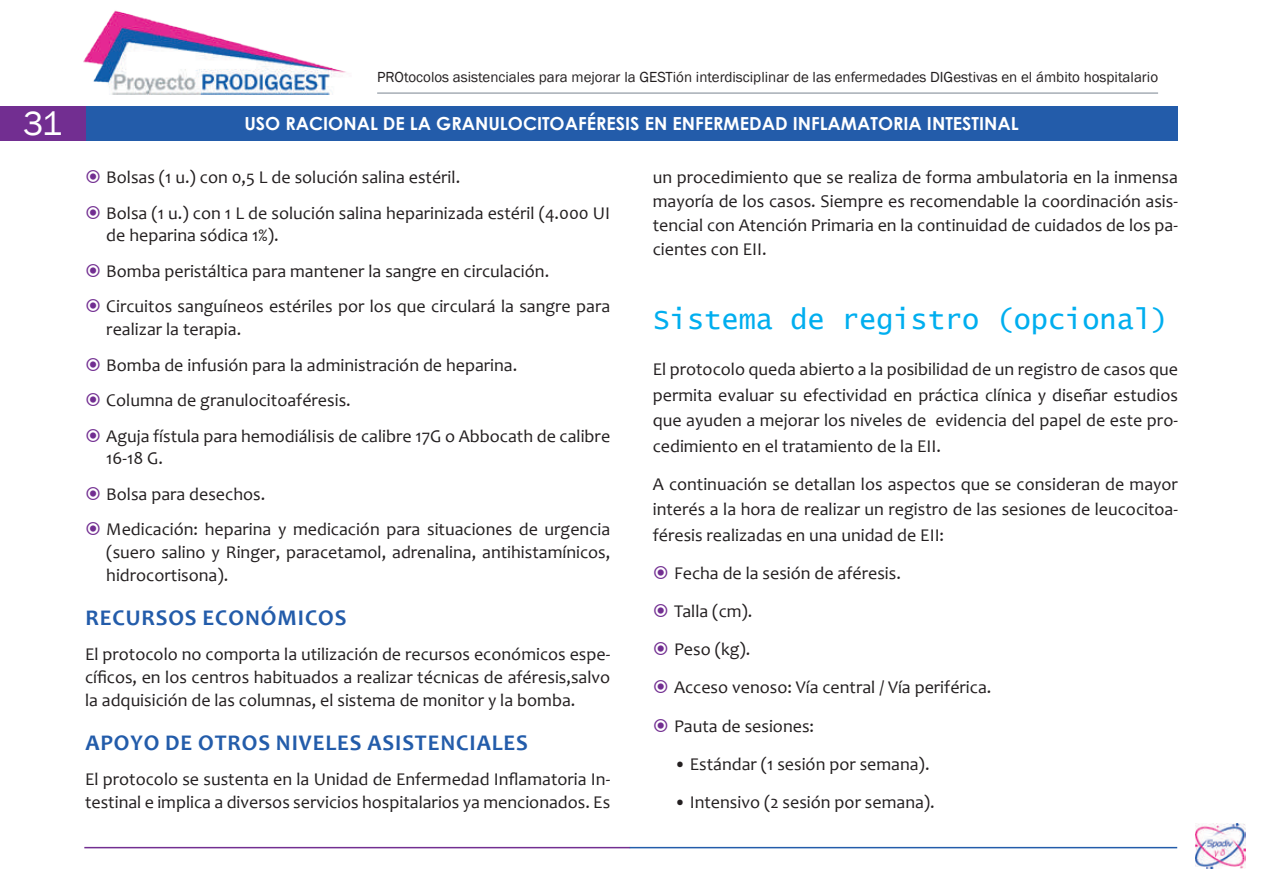
<style>
.page{position:relative;width:1263px;height:893px;background:#fff}
.page>*{position:absolute;margin:0;border:0;box-sizing:border-box;transform-origin:0 0}
.t1{font:34.5px "Franklin Gothic";color:#fff}
.t2{font:28.5px "Lucida Console";color:#00aeef}
.t3{font:700 22.5px "Candara";letter-spacing:.04em;color:#235caa}
.t4{font:18px/35.5px "Candara";color:#231f20}
.t5{font:700 18px "Century Gothic";color:#fff}
.t6{font:15px "Franklin Gothic";color:#231f20}
</style>
<div class="page">
<img style="left:83px;top:10px;width:263px;height:85px">
<hr style="left:377px;top:92px;width:781px;height:2px;background:#a6adb5">
<div style="left:85px;top:106px;width:1093px;height:34px;background:#235caa"></div>
<div style="left:0;top:106px;width:85px;height:34px;background:#722e91"></div>
<hr style="left:84px;top:847px;width:546px;height:1px;background:#722e91">
<hr style="left:630px;top:847px;width:547px;height:1px;background:#235caa">
<img style="left:1196px;top:824px;width:49px;height:45px">
<p class="t6" style="left:377px;top:67px;width:782px">PROtocolos asistenciales para mejorar la GESTión interdisciplinar de las enfermedades DIGestivas en el ámbito hospitalario</p>
<h1 class="t1" style="left:23px;top:102px;width:40px">31</h1>
<p class="t5" style="left:244px;top:112px;width:776px">USO RACIONAL DE LA GRANULOCITOAFÉRESIS EN ENFERMEDAD INFLAMATORIA INTESTINAL</p>
<p class="t4" style="left:106px;top:159px;width:505px">Bolsas (1 u.) con 0,5 L de solución salina estéril.<br>Bolsa (1 u.) con 1 L de solución salina heparinizada estéril (4.000 UI</p>
<p class="t4" style="left:106px;top:218px;width:505px">de heparina sódica 1%).<br>Bomba peristáltica para mantener la sangre en circulación.<br>Circuitos sanguíneos estériles por los que circulará la sangre para</p>
<p class="t4" style="left:106px;top:311px;width:505px">realizar la terapia.<br>Bomba de infusión para la administración de heparina.<br>Columna de granulocitoaféresis.<br>Aguja fístula para hemodiálisis de calibre 17G o Abbocath de calibre</p>
<p class="t4" style="left:106px;top:440px;width:505px">16-18 G.<br>Bolsa para desechos.<br>Medicación: heparina y medicación para situaciones de urgencia</p>
<p class="t4" style="left:106px;top:540px;width:505px;line-height:22.8px">(suero salino y Ringer, paracetamol, adrenalina, antihistamínicos, hidrocortisona).</p>
<p class="t3" style="left:85px;top:603px;width:263px">RECURSOS ECONÓMICOS</p>
<p class="t4" style="left:85px;top:643px;width:527px;line-height:22.8px;text-align:justify">El protocolo no comporta la utilización de recursos económicos espe&shy;cíficos, en los centros habituados a realizar técnicas de aféresis,salvo la adquisición de las columnas, el sistema de monitor y la bomba.</p>
<p class="t3" style="left:85px;top:728px;width:444px">APOYO DE OTROS NIVELES ASISTENCIALES</p>
<p class="t4" style="left:85px;top:768px;width:527px;line-height:22.8px">El protocolo se sustenta en la Unidad de Enfermedad Inflamatoria In&shy;testinal e implica a diversos servicios hospitalarios ya mencionados. Es</p>
<p class="t4" style="left:653px;top:165px;width:527px;line-height:23.9px;text-align:justify">un procedimiento que se realiza de forma ambulatoria en la inmensa mayoría de los casos. Siempre es recomendable la coordinación asis&shy;tencial con Atención Primaria en la continuidad de cuidados de los pa&shy;cientes con EII.</p>
<h2 class="t2" style="left:653px;top:306px;width:517px">Sistema de registro (opcional)</h2>
<p class="t4" style="left:653px;top:357px;width:527px;line-height:25.3px;text-align:justify">El protocolo queda abierto a la posibilidad de un registro de casos que permita evaluar su efectividad en práctica clínica y diseñar estudios que ayuden a mejorar los niveles de evidencia del papel de este pro&shy;cedimiento en el tratamiento de la EII.</p>
<p class="t4" style="left:653px;top:471px;width:527px;line-height:25.3px;text-align:justify">A continuación se detallan los aspectos que se consideran de mayor interés a la hora de realizar un registro de las sesiones de leucocitoa&shy;féresis realizadas en una unidad de EII:</p>
<p class="t4" style="left:674px;top:554px;width:319px;line-height:38.2px">Fecha de la sesión de aféresis.<br>Talla (cm).<br>Peso (kg).<br>Acceso venoso: Vía central / Vía periférica.<br>Pauta de sesiones:</p>
<p class="t4" style="left:674px;top:746px;width:257px">• Estándar (1 sesión por semana).</p>
<p class="t4" style="left:674px;top:784px;width:262px">• Intensivo (2 sesión por semana).</p>
</div>
